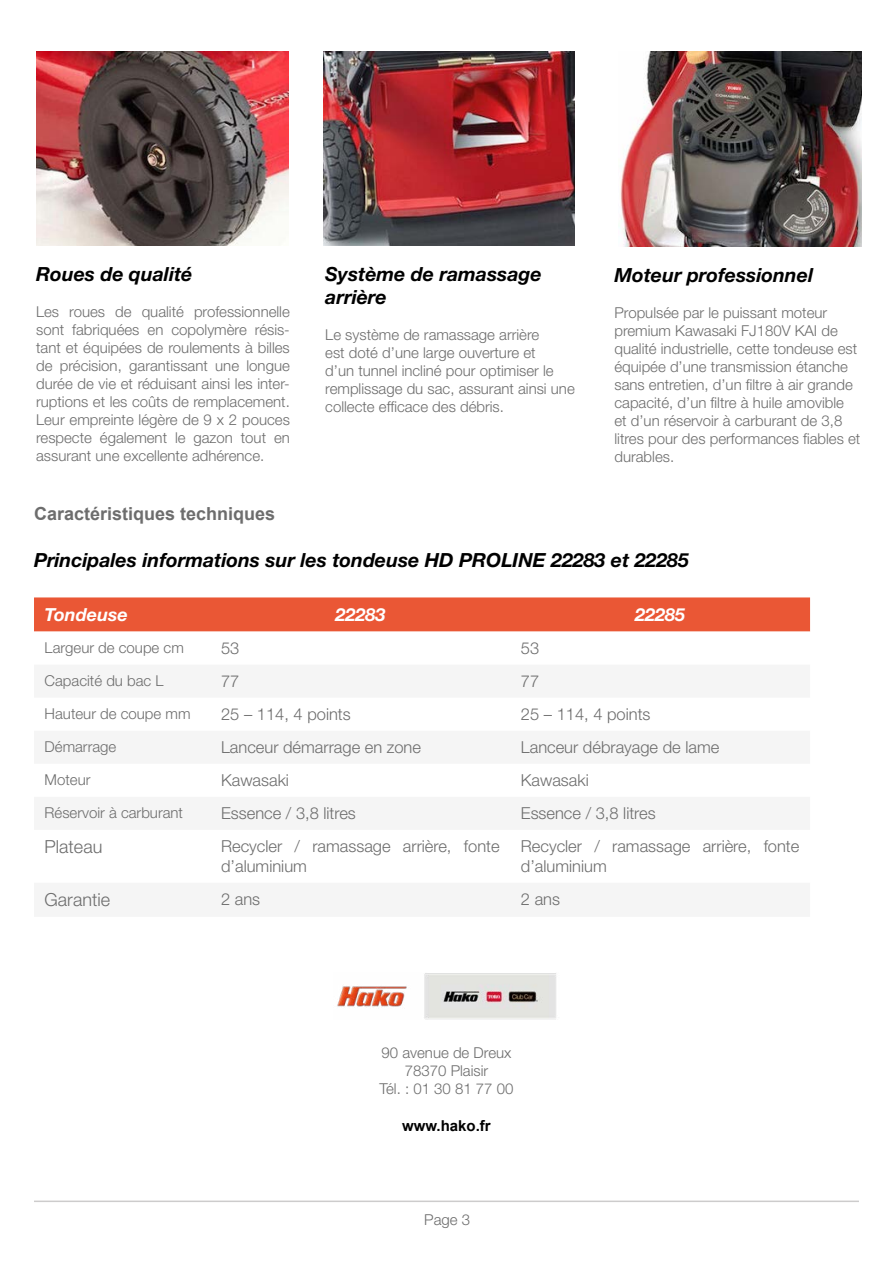
<style>
.page{position:relative;width:893px;height:1263px;background:#fff}
.page>*{position:absolute;margin:0;border:0;box-sizing:border-box;transform-origin:0 0}
.t1{font:italic 700 19.5px/23.4px "Helvetica Neue LT Std";color:#000}
.t2{font:700 18px "Arial";color:#6d6d6d}
.t3{font:italic 700 18px "Helvetica Neue LT Std";color:#fff}
.t4{font:300 18px "Helvetica Neue LT Std";color:#6d6d6d}
.t5{font:300 16.5px/19.8px "Helvetica Neue LT Std";color:#6d6d6d}
.t6{font:300 15px/18px "Helvetica Neue LT Std";color:#6d6d6d}
.t7{font:700 15px "Arial";color:#000}
</style>
<div class="page">
<hr style="left:34px;top:1200px;width:825px;height:2px;background:#cdcccc">
<div style="left:34px;top:597px;width:776px;height:35px;background:#ea5735"></div>
<img style="left:337px;top:973px;width:219px;height:46px">
<img style="left:324px;top:51px;width:251px;height:195px">
<img style="left:36px;top:51px;width:252px;height:195px">
<img style="left:620px;top:52px;width:241px;height:194px">
<h1 class="t1" style="left:36px;top:262px;width:158px">Roues de qualité</h1>
<p class="t6" style="left:36px;top:302px;width:255px;text-align:justify">Les roues de qualité professionnelle sont fabriquées en copolymère résis&shy;tant et équipées de roulements à billes de précision, garantissant une longue durée de vie et réduisant ainsi les inter&shy;ruptions et les coûts de remplacement.<br>Leur empreinte légère de 9 x 2 pouces respecte également le gazon tout en assurant une excellente adhérence.</p>
<h1 class="t1" style="left:325px;top:262px;width:218px">Système de ramassage arrière</h1>
<p class="t6" style="left:325px;top:326px;width:251px">Le système de ramassage arrière<br>est doté d’une large ouverture et<br>d’un tunnel incliné pour optimiser le remplissage du sac, assurant ainsi une collecte efficace des débris.</p>
<h1 class="t1" style="left:614px;top:263px;width:200px">Moteur professionnel</h1>
<p class="t6" style="left:614px;top:303px;width:247px">Propulsée par le puissant moteur premium Kawasaki FJ180V KAI de qualité industrielle, cette tondeuse est équipée d’une transmission étanche sans entretien, d’un filtre à air grande capacité, d’un filtre à huile amovible<br>et d’un réservoir à carburant de 3,8 litres pour des performances fiables et durables.</p>
<p class="t2" style="left:34px;top:501px;width:243px">Caractéristiques techniques</p>
<h1 class="t1" style="left:34px;top:548px;width:656px">Principales informations sur les tondeuse HD PROLINE 22283 et 22285</h1>
<p class="t3" style="left:45px;top:603px;width:85px">Tondeuse</p>
<p class="t3" style="left:335px;top:603px;width:52px">22283</p>
<p class="t3" style="left:635px;top:603px;width:52px">22285</p>
<p class="t6" style="left:45px;top:638px;width:141px">Largeur de coupe cm</p>
<p class="t5" style="left:221px;top:638px;width:20px">53</p>
<p class="t5" style="left:521px;top:638px;width:20px">53</p>
<p class="t6" style="left:45px;top:671px;width:120px">Capacité du bac L</p>
<p class="t5" style="left:221px;top:671px;width:20px">77</p>
<p class="t5" style="left:521px;top:671px;width:20px">77</p>
<p class="t6" style="left:45px;top:704px;width:147px">Hauteur de coupe mm</p>
<p class="t5" style="left:221px;top:704px;width:131px">25 – 114, 4 points</p>
<p class="t5" style="left:521px;top:704px;width:131px">25 – 114, 4 points</p>
<p class="t6" style="left:45px;top:737px;width:73px">Démarrage</p>
<p class="t5" style="left:221px;top:737px;width:201px">Lanceur démarrage en zone</p>
<p class="t5" style="left:521px;top:737px;width:200px">Lanceur débrayage de lame</p>
<p class="t6" style="left:45px;top:770px;width:47px">Moteur</p>
<p class="t5" style="left:221px;top:770px;width:69px">Kawasaki</p>
<p class="t5" style="left:521px;top:770px;width:69px">Kawasaki</p>
<p class="t6" style="left:45px;top:803px;width:140px">Réservoir à carburant</p>
<p class="t5" style="left:221px;top:803px;width:136px">Essence / 3,8 litres</p>
<p class="t5" style="left:521px;top:803px;width:136px">Essence / 3,8 litres</p>
<p class="t4" style="left:45px;top:836px;width:59px">Plateau</p>
<p class="t5" style="left:221px;top:836px;width:280px">Recycler / ramassage arrière, fonte d’aluminium</p>
<p class="t5" style="left:521px;top:836px;width:280px">Recycler / ramassage arrière, fonte d’aluminium</p>
<p class="t4" style="left:45px;top:889px;width:67px">Garantie</p>
<p class="t5" style="left:221px;top:889px;width:41px">2 ans</p>
<p class="t5" style="left:521px;top:889px;width:41px">2 ans</p>
<p class="t6" style="left:379px;top:1044px;width:135px;text-align:center">90 avenue de Dreux<br>78370 Plaisir<br>Tél. : 01 30 81 77 00</p>
<p class="t7" style="left:402px;top:1115px;width:90px">www.hako.fr</p>
<p class="t6" style="left:424px;top:1210px;width:47px">Page 3</p>
</div>
